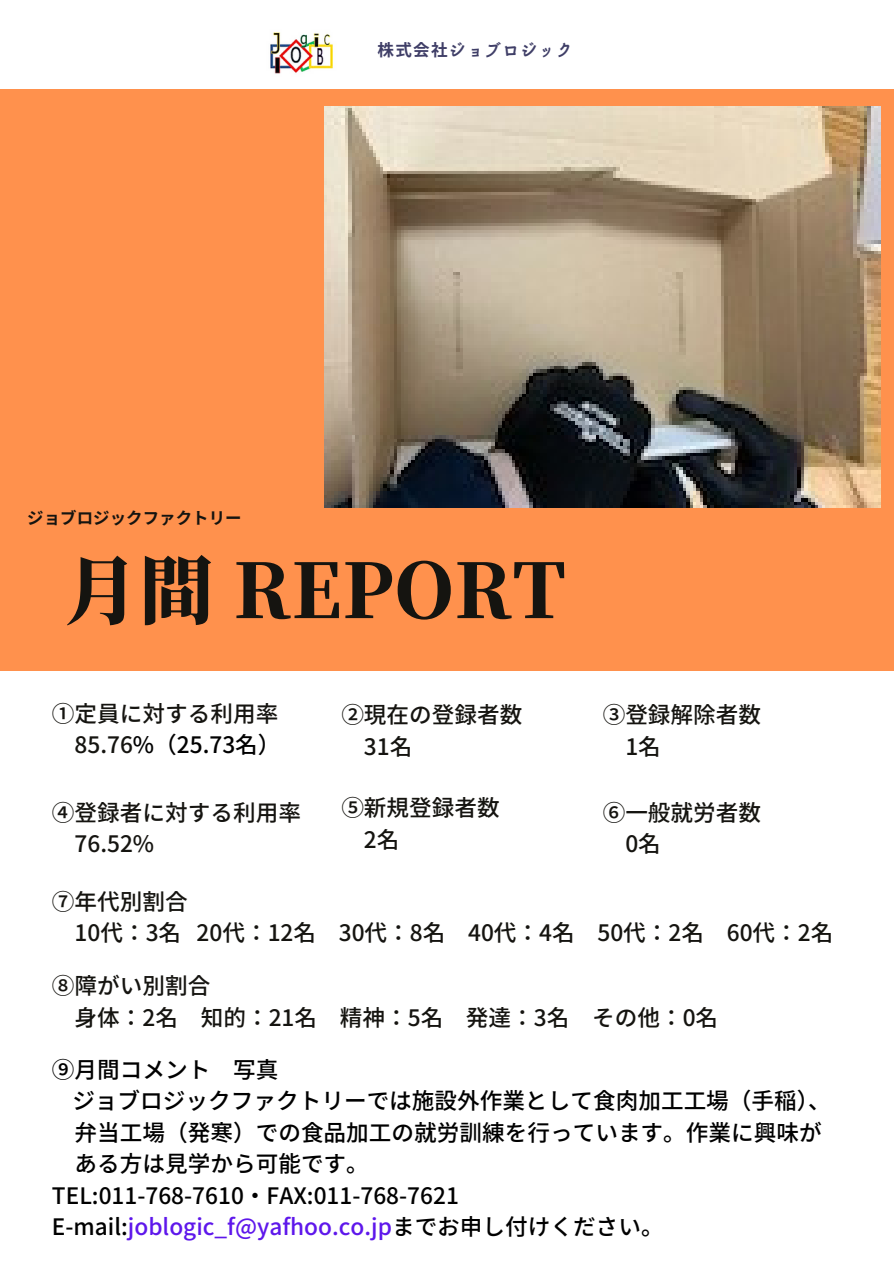
<style>
.page{position:relative;width:894px;height:1264px;background:#fff}
.page>*{position:absolute;margin:0;border:0;box-sizing:border-box;transform-origin:0 0}
.t1{font:800 74.85px "Source Han Serif JP";letter-spacing:.005em;color:#151410}
.t2{font:500 22.65px/31.7px "Noto Sans JP";color:#151410}
.t3{font:500 22.65px "Noto Sans JP";color:#000}
.t4{font:500 22.65px "Noto Sans JP";color:#5e17eb}
.t5{font:700 16.5px "Noto Sans JP";letter-spacing:.005em;color:#151410}
.t6{font:700 16.5px "irohakaku C";letter-spacing:.08em;color:#3f3e67}
.s1{color:#000}
</style>
<div class="page">
<div style="left:0;top:89px;width:893px;height:581px;background:#ff914d"></div>
<img style="left:270px;top:32px;width:63px;height:42px">
<img style="left:325px;top:106px;width:555px;height:402px">
<p class="t6" style="left:377px;top:39px;width:197px">株式会社ジョブロジック</p>
<h2 class="t5" style="left:27px;top:505px;width:216px">ジョブロジックファクトリー</h2>
<h1 class="t1" style="left:64px;top:532px;width:503px">月間 REPORT</h1>
<h2 class="t2" style="left:52px;top:696px;width:230px;text-align:right">①定員に対する利用率<br>85.76<span class="s1">%（25.73名）</span></h2>
<h2 class="t2" style="left:364px;top:697px;width:160px;text-indent:-23px">②現在の登録者数<br>31名</h2>
<h2 class="t2" style="left:75px;top:795px;width:228px;text-indent:-23px">④登録者に対する利用率<br>76.52%</h2>
<h2 class="t2" style="left:364px;top:791px;width:137px;text-indent:-23px">⑤新規登録者数<br>2名</h2>
<h2 class="t2" style="left:625px;top:697px;width:137px;text-indent:-23px">③登録解除者数<br>1名</h2>
<h2 class="t2" style="left:625px;top:795px;width:137px;text-indent:-23px">⑥一般就労者数<br>0名</h2>
<h2 class="t2" style="left:75px;top:884px;width:760px;text-indent:-23px">⑦年代別割合<br>10代：3名 20代：12名 30代：8名 40代：4名 50代：2名 60代：2名</h2>
<h2 class="t2" style="left:75px;top:968px;width:645px;text-indent:-23px">⑧障がい別割合<br>身体：2名 知的：21名 精神：5名 発達：3名 その他：0名</h2>
<p class="t3" style="left:52px;top:1051px;width:228px">⑨月間コメント 写真</p>
<p class="t3" style="left:72px;top:1082px;width:759px">ジョブロジックファクトリーでは施設外作業として食肉加工工場（手稲）、</p>
<p class="t3" style="left:75px;top:1114px;width:748px">弁当工場（発寒）での食品加工の就労訓練を行っています。作業に興味が</p>
<p class="t3" style="left:75px;top:1145px;width:296px">ある方は見学から可能です。</p>
<p class="t3" style="left:52px;top:1177px;width:408px">TEL:011-768-7610・FAX:011-768-7621</p>
<p class="t4" style="left:52px;top:1208px;width:613px"><span class="s1">E-mail:</span>joblogic_f@yafhoo.co.jp<span class="s1">までお申し付けください。</span></p>
</div>
